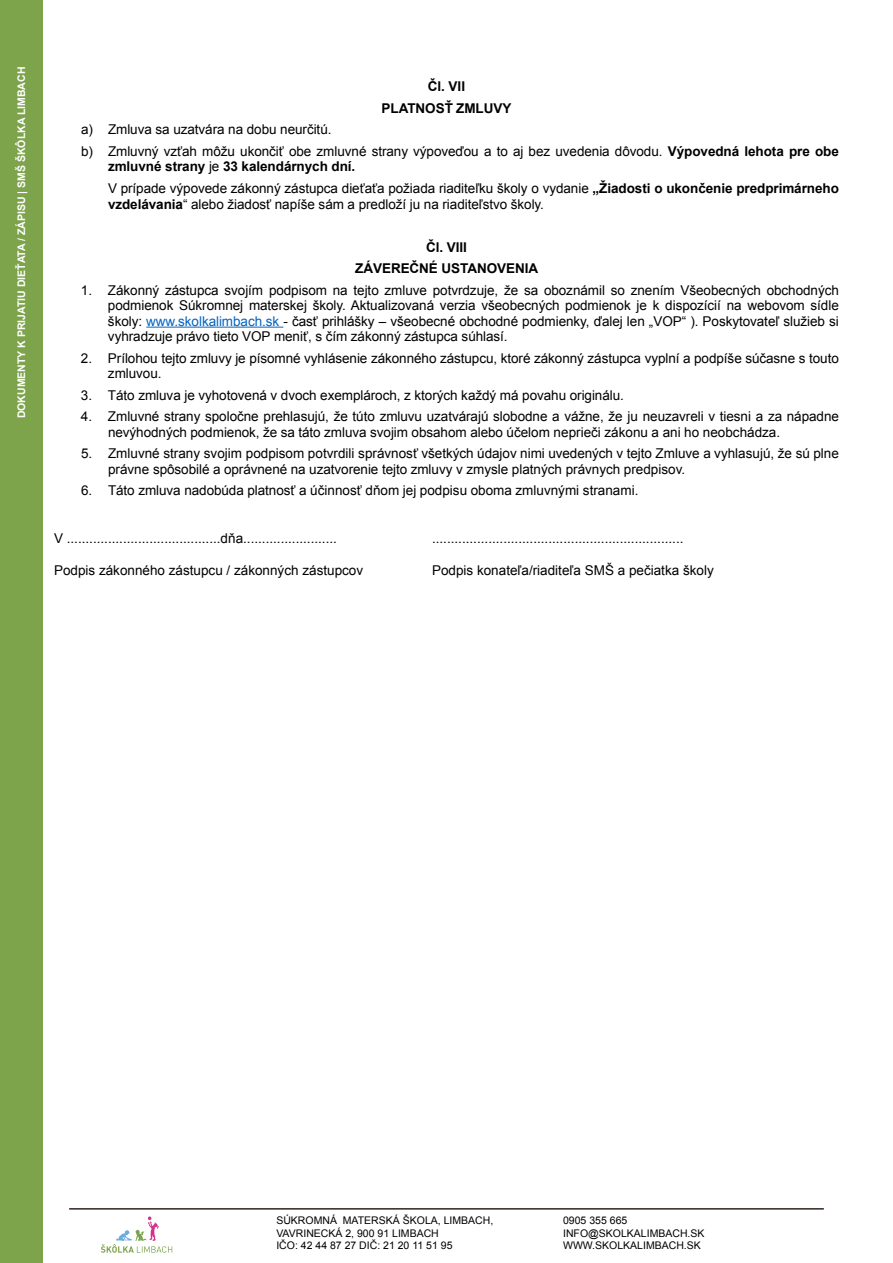
<style>
.page{position:relative;width:893px;height:1263px;background:#fff}
.page>*{position:absolute;margin:0;border:0;box-sizing:border-box;transform-origin:0 0}
.t1{font:13.5px/15.5px "Arial";letter-spacing:-.005em;color:#000}
.t2{font:700 13.5px/21.5px "Arial";letter-spacing:-.005em;color:#000;text-align:center}
.t3{font:10.5px/12.6px "Arial";color:#000}
.t4{font:700 10.5px "Arial";color:#fff}
.s1{font-weight:700}
.s2{color:#0563c1}
</style>
<div class="page">
<div style="left:0;top:0;width:43px;height:1263px;background:#7da34b"></div>
<svg style="left:101px;top:1216px;width:71px;height:37px"></svg>
<hr style="left:69px;top:1208px;width:755px;height:1px;background:#453a36">
<hr style="left:69px;top:1209px;width:755px;height:1px;background:#453a36">
<hr style="left:146px;top:327px;width:137px;height:1px;background:#0563c1">
<p class="t4" style="left:14px;top:418px;width:353px;rotate:-90deg">DOKUMENTY K PRIJATIU DIEŤATA / ZÁPISU | SMŠ ŠKÔLKA LIMBACH</p>
<p class="t2" style="left:382px;top:76px;width:131px">Čl. VII<br>PLATNOSŤ ZMLUVY</p>
<p class="t1" style="left:81px;top:119px;width:759px;line-height:21.5px">a) Zmluva sa uzatvára na dobu neurčitú.<br>b) Zmluvný vzťah môžu ukončiť obe zmluvné strany výpoveďou a to aj bez uvedenia dôvodu. <span class="s1">Výpovedná lehota pre obe</span></p>
<p class="t1" style="left:108px;top:156px;width:732px;line-height:21.5px"><span class="s1">zmluvné strany</span> je <span class="s1">33 kalendárnych dní.<br></span>V prípade výpovede zákonný zástupca dieťaťa požiada riaditeľku školy o vydanie <span class="s1">„Žiadosti o ukončenie predprimárneho</span></p>
<p class="t1" style="left:108px;top:196px;width:438px"><span class="s1">vzdelávania</span>“ alebo žiadosť napíše sám a predloží ju na riaditeľstvo školy.</p>
<p class="t2" style="left:355px;top:237px;width:184px">Čl. VIII<br>ZÁVEREČNÉ USTANOVENIA</p>
<p class="t1" style="left:108px;top:282px;width:732px;text-align:justify;text-indent:-27px">1. Zákonný zástupca svojím podpisom na tejto zmluve potvrdzuje, že sa oboznámil so znením Všeobecných obchodných podmienok Súkromnej materskej školy. Aktualizovaná verzia všeobecných podmienok je k dispozícií na webovom sídle školy: <span class="s2">www.skolkalimbach.sk</span> - časť prihlášky – všeobecné obchodné podmienky, ďalej len „VOP“ ). Poskytovateľ služieb si vyhradzuje právo tieto VOP meniť, s čím zákonný zástupca súhlasí.</p>
<p class="t1" style="left:108px;top:350px;width:732px;text-indent:-27px">2. Prílohou tejto zmluvy je písomné vyhlásenie zákonného zástupcu, ktoré zákonný zástupca vyplní a podpíše súčasne s touto zmluvou.</p>
<p class="t1" style="left:81px;top:387px;width:544px">3. Táto zmluva je vyhotovená v dvoch exemplároch, z ktorých každý má povahu originálu.</p>
<p class="t1" style="left:108px;top:409px;width:732px;text-indent:-27px">4. Zmluvné strany spoločne prehlasujú, že túto zmluvu uzatvárajú slobodne a vážne, že ju neuzavreli v tiesni a za nápadne nevýhodných podmienok, že sa táto zmluva svojim obsahom alebo účelom neprieči zákonu a ani ho neobchádza.</p>
<p class="t1" style="left:108px;top:446px;width:732px;text-indent:-27px">5. Zmluvné strany svojim podpisom potvrdili správnosť všetkých údajov nimi uvedených v tejto Zmluve a vyhlasujú, že sú plne právne spôsobilé a oprávnené na uzatvorenie tejto zmluvy v zmysle platných právnych predpisov.</p>
<p class="t1" style="left:81px;top:483px;width:559px">6. Táto zmluva nadobúda platnosť a účinnosť dňom jej podpisu oboma zmluvnými stranami.</p>
<p class="t1" style="left:54px;top:531px;width:284px">V .........................................dňa.........................</p>
<p class="t1" style="left:432px;top:531px;width:253px">...................................................................</p>
<p class="t1" style="left:54px;top:563px;width:311px">Podpis zákonného zástupcu / zákonných zástupcov</p>
<p class="t1" style="left:432px;top:563px;width:283px">Podpis konateľa/riaditeľa SMŠ a pečiatka školy</p>
<p class="t3" style="left:276px;top:1214px;width:218px">SÚKROMNÁ MATERSKÁ ŠKOLA, LIMBACH,<br>VAVRINECKÁ 2, 900 91 LIMBACH<br>IČO: 42 44 87 27 DIČ: 21 20 11 51 95</p>
<p class="t3" style="left:563px;top:1214px;width:143px">0905 355 665<br>INFO@SKOLKALIMBACH.SK<br>WWW.SKOLKALIMBACH.SK</p>
</div>
